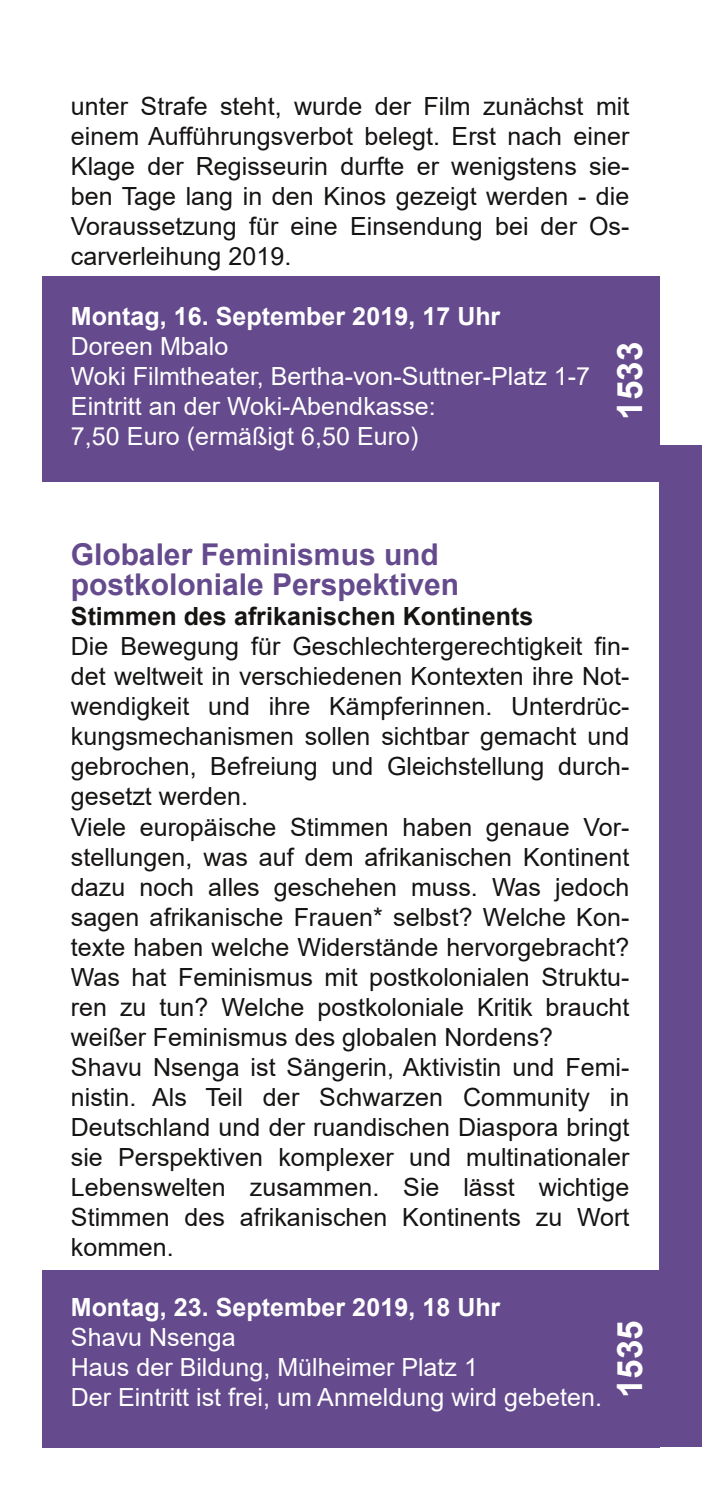
<style>
.page{position:relative;width:702px;height:1489px;background:#fff}
.page>*{position:absolute;margin:0;border:0;box-sizing:border-box;transform-origin:0 0}
.t1{font:700 35px "Arial";color:#fff}
.t2{font:700 30px/30px "Arial";color:#654a8d}
.t3{font:25px/30px "Arial";letter-spacing:.005em;color:#161413;text-align:justify}
.t4{font:25px/30px "Arial";letter-spacing:.005em;color:#fff}
.t5{font:700 25px "Arial";letter-spacing:.005em;color:#fff}
.t6{font:700 25px "Arial";color:#161413}
</style>
<div class="page">
<div style="left:43px;top:1269px;width:616px;height:177px;background:#654a8d"></div>
<div style="left:659px;top:445px;width:43px;height:1001px;background:#654a8d"></div>
<div style="left:43px;top:276px;width:616px;height:206px;background:#654a8d"></div>
<p class="t3" style="left:71px;top:91px;width:560px">unter Strafe steht, wurde der Film zunächst mit einem Aufführungsverbot belegt. Erst nach einer Klage der Regisseurin durfte er wenigstens sie&shy;ben Tage lang in den Kinos gezeigt werden - die Voraussetzung für eine Einsendung bei der Os&shy;carverleihung 2019.</p>
<p class="t5" style="left:71px;top:302px;width:431px">Montag, 16. September 2019, 17 Uhr</p>
<p class="t4" style="left:71px;top:331px;width:520px">Doreen Mbalo<br>Woki Filmtheater, Bertha-von-Suttner-Platz 1-7<br>Eintritt an der Woki-Abendkasse:<br>7,50 Euro (ermäßigt 6,50 Euro)</p>
<h1 class="t1" style="left:610px;top:419px;width:79px;rotate:-90deg">1533</h1>
<p class="t2" style="left:71px;top:540px;width:390px">Globaler Feminismus und postkoloniale Perspektiven</p>
<p class="t6" style="left:71px;top:602px;width:464px">Stimmen des afrikanischen Kontinents</p>
<p class="t3" style="left:71px;top:631px;width:560px;text-align:left">Die Bewegung für Geschlechtergerechtigkeit fin&shy;det weltweit in verschiedenen Kontexten ihre Not&shy;wendigkeit und ihre Kämpferinnen. Unterdrüc&shy;kungsmechanismen sollen sichtbar gemacht und gebrochen, Befreiung und Gleichstellung durch&shy;gesetzt werden.<br>Viele europäische Stimmen haben genaue Vor&shy;stellungen, was auf dem afrikanischen Kontinent dazu noch alles geschehen muss. Was jedoch sagen afrikanische Frauen* selbst? Welche Kon&shy;texte haben welche Widerstände hervorgebracht?<br>Was hat Feminismus mit postkolonialen Struktu&shy;ren zu tun? Welche postkoloniale Kritik braucht weißer Feminismus des globalen Nordens?<br>Shavu Nsenga ist Sängerin, Aktivistin und Femi&shy;nistin. Als Teil der Schwarzen Community in Deutschland und der ruandischen Diaspora bringt sie Perspektiven komplexer und multinationaler Lebenswelten zusammen. Sie lässt wichtige Stimmen des afrikanischen Kontinents zu Wort kommen.</p>
<p class="t5" style="left:71px;top:1292px;width:431px">Montag, 23. September 2019, 18 Uhr</p>
<p class="t4" style="left:71px;top:1321px;width:532px">Shavu Nsenga<br>Haus der Bildung, Mülheimer Platz 1<br>Der Eintritt ist frei, um Anmeldung wird gebeten.</p>
<h1 class="t1" style="left:610px;top:1398px;width:79px;rotate:-90deg">1535</h1>
</div>
